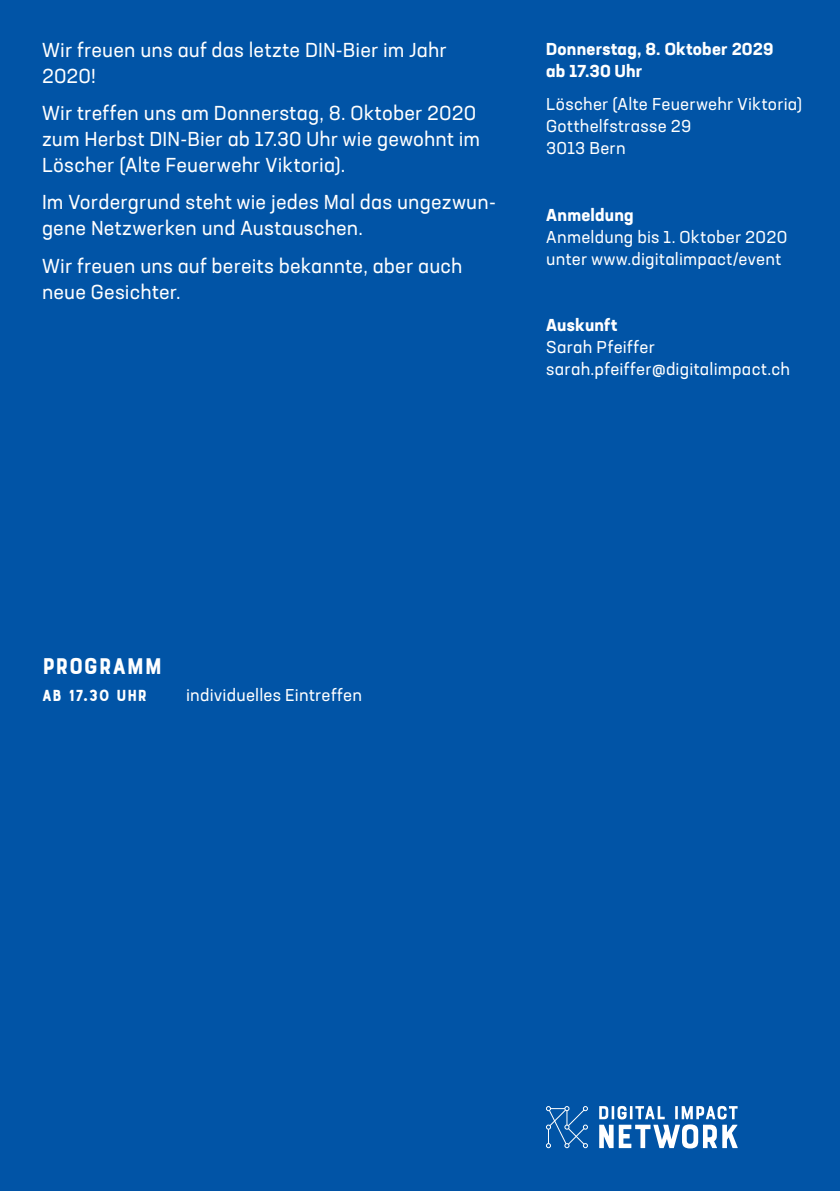
<style>
.page{position:relative;width:840px;height:1191px;background:#fff}
.page>*{position:absolute;margin:0;border:0;box-sizing:border-box;transform-origin:0 0}
.Programm_Titel{font:24px "Bourton Base";color:#fff}
.Grundtext_Flyer{font:20px/26px "Neusa Next Std";letter-spacing:.01em;color:#fff}
.Infos{font:17px/22px "Neusa Next Std";letter-spacing:.015em;color:#fff}
.Infos-2{font:700 17px/22px "Neusa Next Std";letter-spacing:.015em;color:#fff}
.Infos-3{font:17px "Bourton Base";letter-spacing:.015em;color:#fff}
.s1{font-weight:700}
</style>
<div class="page">
<div style="left:0;top:0;width:839px;height:1191px;background:#0154a6"></div>
<svg style="left:599px;top:1106px;width:138px;height:42px"></svg>
<svg style="left:546px;top:1106px;width:41px;height:42px"></svg>
<p class="Grundtext_Flyer" style="left:42px;top:36px;width:406px">Wir freuen uns auf das letzte DIN-Bier im Jahr<br>2020!</p>
<p class="Grundtext_Flyer" style="left:42px;top:100px;width:439px">Wir treffen uns am Donnerstag, 8. Oktober 2020 zum Herbst DIN-Bier ab 17.30 Uhr wie gewohnt im<br>Löscher (Alte Feuerwehr Viktoria).</p>
<p class="Grundtext_Flyer" style="left:42px;top:189px;width:455px">Im Vordergrund steht wie jedes Mal das ungezwun&shy;gene Netzwerken und Austauschen.</p>
<p class="Grundtext_Flyer" style="left:42px;top:252px;width:422px">Wir freuen uns auf bereits bekannte, aber auch neue Gesichter.</p>
<p class="Infos-2" style="left:546px;top:37px;width:228px">Donnerstag, 8. Oktober 2029 ab 17.30 Uhr</p>
<p class="Infos" style="left:546px;top:93px;width:257px">Löscher (Alte Feuerwehr Viktoria)<br>Gotthelfstrasse 29<br>3013 Bern</p>
<p class="Infos" style="left:546px;top:203px;width:242px"><span class="s1">Anmeldung<br></span>Anmeldung bis 1. Oktober 2020 unter www.digitalimpact/event</p>
<p class="Infos" style="left:546px;top:314px;width:245px"><span class="s1">Auskunft<br></span>Sarah Pfeiffer sarah.pfeiffer@digitalimpact.ch</p>
<p class="Programm_Titel" style="left:42px;top:651px;width:122px">PROGRAMM</p>
<p class="Infos-3" style="left:42px;top:685px;width:107px">AB 17.30 UHR</p>
<p class="Infos" style="left:186px;top:684px;width:177px">individuelles Eintreffen</p>
</div>
